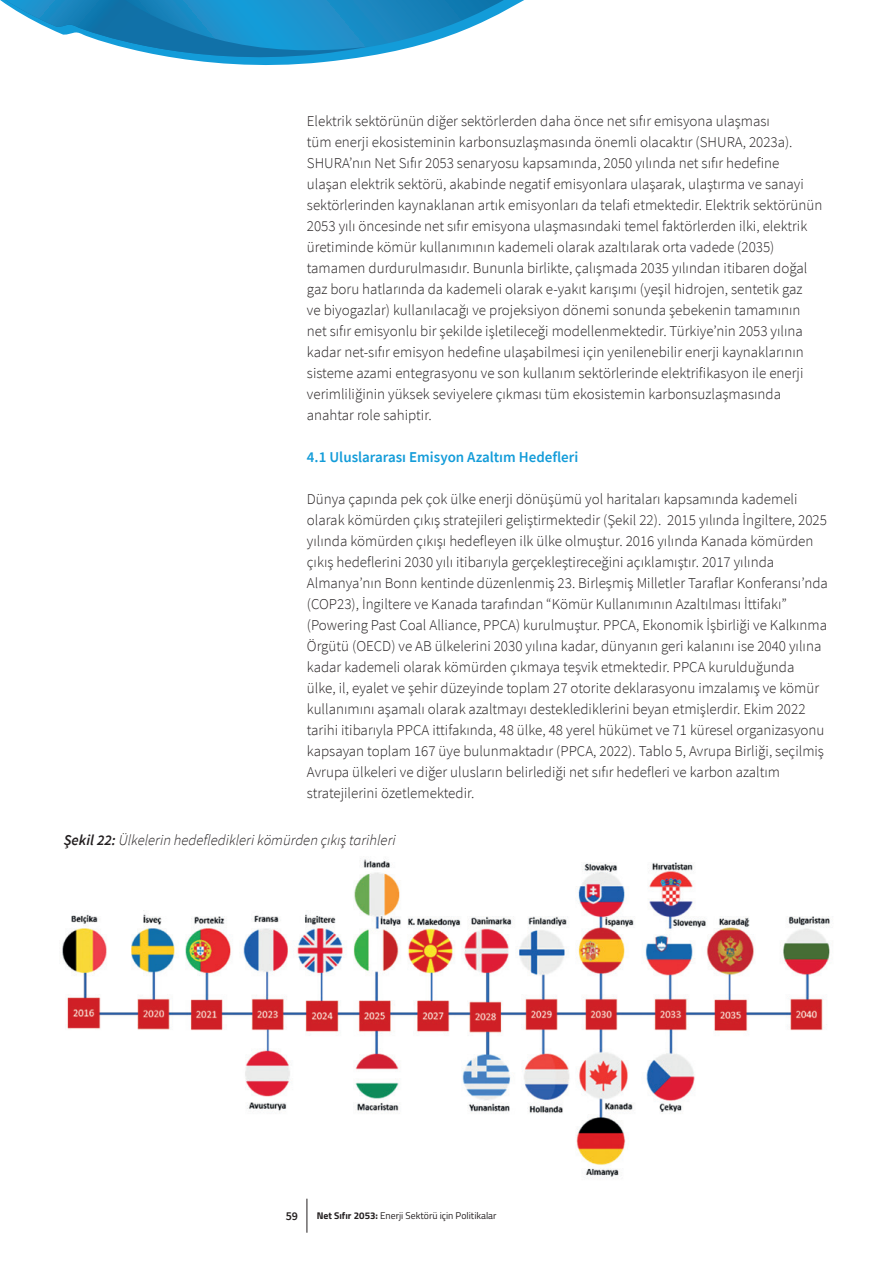
<style>
.page{position:relative;width:893px;height:1263px;background:#fff}
.page>*{position:absolute;margin:0;border:0;box-sizing:border-box;transform-origin:0 0}
.t1{font:300 15px/21px "Source Sans Pro";color:#231f20}
.t2{font:italic 300 15px "Source Sans Pro";color:#231f20}
.t3{font:600 15px "Source Sans Pro";color:#139cd9}
.t4{font:600 12px "Source Sans Pro";color:#231f20}
.t5{font:9.75px "Titillium";color:#231f20}
.s1{font-weight:600}
.s2{font-weight:700}
</style>
<div class="page">
<hr style="left:307px;top:1199px;width:1px;height:34px;background:#231f20">
<svg style="left:0;top:0;width:524px;height:65px"></svg>
<img style="left:62px;top:859px;width:768px;height:320px">
<p class="t1" style="left:307px;top:111px;width:517px">Elektrik sektörünün diğer sektörlerden daha önce net sıfır emisyona ulaşması<br>tüm enerji ekosisteminin karbonsuzlaşmasında önemli olacaktır (SHURA, 2023a).<br>SHURA’nın Net Sıfır 2053 senaryosu kapsamında, 2050 yılında net sıfır hedefine ulaşan elektrik sektörü, akabinde negatif emisyonlara ulaşarak, ulaştırma ve sanayi sektörlerinden kaynaklanan artık emisyonları da telafi etmektedir. Elektrik sektörünün 2053 yılı öncesinde net sıfır emisyona ulaşmasındaki temel faktörlerden ilki, elektrik üretiminde kömür kullanımının kademeli olarak azaltılarak orta vadede (2035) tamamen durdurulmasıdır. Bununla birlikte, çalışmada 2035 yılından itibaren doğal gaz boru hatlarında da kademeli olarak e-yakıt karışımı (yeşil hidrojen, sentetik gaz<br>ve biyogazlar) kullanılacağı ve projeksiyon dönemi sonunda şebekenin tamamının net sıfır emisyonlu bir şekilde işletileceği modellenmektedir. Türkiye’nin 2053 yılına kadar net-sıfır emisyon hedefine ulaşabilmesi için yenilenebilir enerji kaynaklarının sisteme azami entegrasyonu ve son kullanım sektörlerinde elektrifikasyon ile enerji verimliliğinin yüksek seviyelere çıkması tüm ekosistemin karbonsuzlaşmasında anahtar role sahiptir.</p>
<p class="t3" style="left:307px;top:447px;width:273px">4.1 Uluslararası Emisyon Azaltım Hedefleri</p>
<p class="t1" style="left:307px;top:489px;width:522px">Dünya çapında pek çok ülke enerji dönüşümü yol haritaları kapsamında kademeli olarak kömürden çıkış stratejileri geliştirmektedir (Şekil 22). 2015 yılında İngiltere, 2025 yılında kömürden çıkışı hedefleyen ilk ülke olmuştur. 2016 yılında Kanada kömürden çıkış hedeflerini 2030 yılı itibarıyla gerçekleştireceğini açıklamıştır. 2017 yılında Almanya’nın Bonn kentinde düzenlenmiş 23. Birleşmiş Milletler Taraflar Konferansı’nda (COP23), İngiltere ve Kanada tarafından “Kömür Kullanımının Azaltılması İttifakı” (Powering Past Coal Alliance, PPCA) kurulmuştur. PPCA, Ekonomik İşbirliği ve Kalkınma Örgütü (OECD) ve AB ülkelerini 2030 yılına kadar, dünyanın geri kalanını ise 2040 yılına kadar kademeli olarak kömürden çıkmaya teşvik etmektedir. PPCA kurulduğunda<br>ülke, il, eyalet ve şehir düzeyinde toplam 27 otorite deklarasyonu imzalamış ve kömür kullanımını aşamalı olarak azaltmayı desteklediklerini beyan etmişlerdir. Ekim 2022 tarihi itibarıyla PPCA ittifakında, 48 ülke, 48 yerel hükümet ve 71 küresel organizasyonu kapsayan toplam 167 üye bulunmaktadır (PPCA, 2022). Tablo 5, Avrupa Birliği, seçilmiş Avrupa ülkeleri ve diğer ulusların belirlediği net sıfır hedefleri ve karbon azaltım stratejilerini özetlemektedir.</p>
<p class="t2" style="left:64px;top:830px;width:333px"><span class="s1">Şekil 22:</span> Ülkelerin hedefledikleri kömürden çıkış tarihleri</p>
<p class="t4" style="left:286px;top:1208px;width:14px">59</p>
<p class="t5" style="left:317px;top:1209px;width:181px"><span class="s2">Net Sıfır 2053:</span> Enerji Sektörü için Politikalar</p>
</div>
